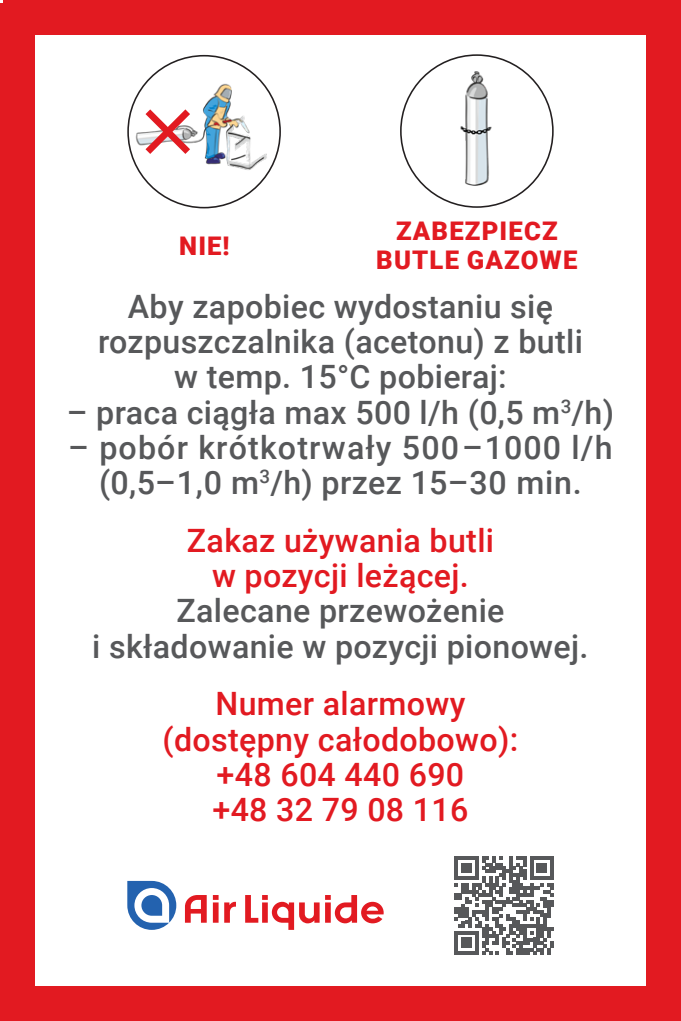
<style>
.page{position:relative;width:681px;height:1021px;background:#fff}
.page>*{position:absolute;margin:0;border:0;box-sizing:border-box;transform-origin:0 0}
.Text_Courant_9_5pt{font:500 32px/35.2px "Roboto";letter-spacing:.01em;color:#57585a;text-align:center}
.Text_Courant_9_5pt-2{font:500 32px/35.2px "Roboto";letter-spacing:.01em;color:#e21a21;text-align:center}
.Text_Courant_9_5pt-3{font:500 32px/35.2px "Roboto";letter-spacing:.035em;color:#57585a;text-align:center}
.Text_Courant_9_5pt-4{font:900 25.6px "Roboto";letter-spacing:.045em;color:#e21a21}
.s1{color:#e21a21}
</style>
<div class="page">
<img style="left:400px;top:55px;width:152px;height:152px;border-radius:76px">
<img style="left:128px;top:56px;width:152px;height:152px;border-radius:76px">
<svg style="left:138px;top:102px;width:59px;height:59px"></svg>
<svg style="left:127px;top:880px;width:49px;height:49px"></svg>
<svg style="left:224px;top:901px;width:12px;height:21px"></svg>
<div style="left:213px;top:902px;width:5px;height:20px;background:#e21a21"></div>
<svg style="left:213px;top:895px;width:5px;height:4px"></svg>
<svg style="left:185px;top:895px;width:22px;height:27px"></svg>
<svg style="left:245px;top:895px;width:74px;height:34px"></svg>
<svg style="left:325px;top:895px;width:58px;height:28px"></svg>
<svg style="left:454px;top:856px;width:99px;height:98px"></svg>
<div style="left:3px;top:0;width:674px;height:34px;background:#e21a21"></div>
<div style="left:3px;top:986px;width:674px;height:34px;background:#e21a21"></div>
<div style="left:0;top:3px;width:34px;height:1017px;background:#e21a21"></div>
<div style="left:646px;top:0;width:34px;height:1020px;background:#e21a21"></div>
<p class="Text_Courant_9_5pt-4" style="left:179px;top:227px;width:52px">NIE!</p>
<p class="Text_Courant_9_5pt-4" style="left:396px;top:213px;width:163px">ZABEZPIECZ</p>
<p class="Text_Courant_9_5pt-4" style="left:376px;top:242px;width:202px">BUTLE GAZOWE</p>
<p class="Text_Courant_9_5pt" style="left:98px;top:287px;width:486px">Aby zapobiec wydostaniu się rozpuszczalnika (acetonu) z butli w temp. 15°C pobieraj:</p>
<p class="Text_Courant_9_5pt" style="left:67px;top:393px;width:548px">– praca ciągła max 500 l/h (0,5 m<sup>3</sup>/h)</p>
<p class="Text_Courant_9_5pt-3" style="left:68px;top:428px;width:545px">– pobór krótkotrwały 500–1000 l/h (0,5–1,0 m<sup>3</sup>/h) przez 15–30 min.</p>
<p class="Text_Courant_9_5pt" style="left:92px;top:521px;width:497px"><span class="s1">Zakaz używania butli<br>w pozycji leżącej.<br></span>Zalecane przewożenie<br>i składowanie w pozycji pionowej.</p>
<p class="Text_Courant_9_5pt-2" style="left:162px;top:685px;width:357px">Numer alarmowy (dostępny całodobowo): +48 604 440 690<br>+48 32 79 08 116</p>
</div>
